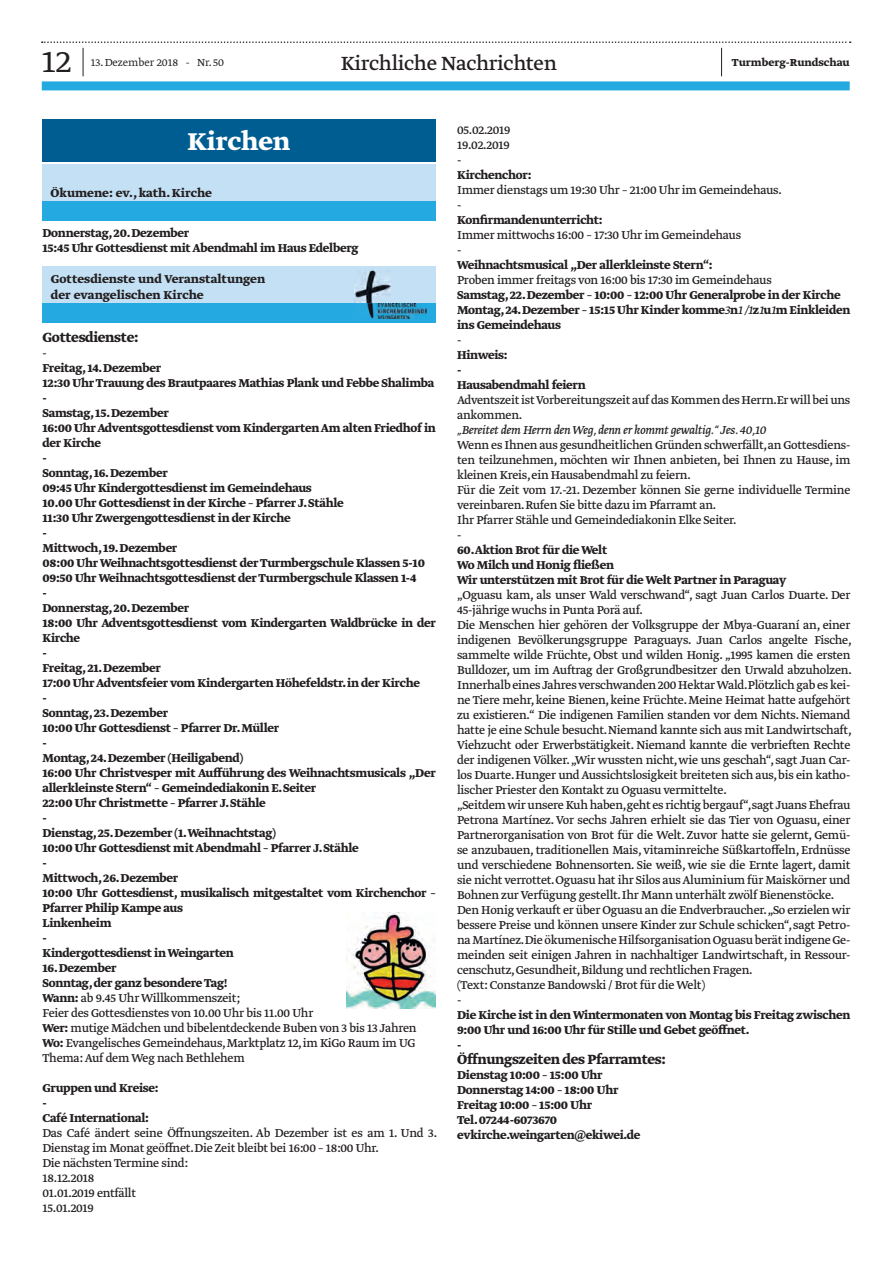
<style>
.page{position:relative;width:893px;height:1263px;background:#fff}
.page>*{position:absolute;margin:0;border:0;box-sizing:border-box;transform-origin:0 0}
.t1{font:300 36px "Greta Text Std";color:#231f20}
.t2{font:700 28.65px "Greta Text Std";color:#fff}
.t3{font:22.5px "Greta Text Std";letter-spacing:-.015em;color:#231f20}
.t4{font:700 15.75px "Greta Text Std";letter-spacing:-.02em;color:#231f20}
.t5{font:13.5px/15px "Greta Text Std";letter-spacing:-.02em;color:#231f20}
.t6{font:700 13.5px/15px "Greta Text Std";letter-spacing:-.02em;color:#231f20}
.t7{font:700 13.5px/16.2px "Greta Text Std";color:#231f20}
.t8{font:italic 13.5px "Greta Text Std";letter-spacing:-.02em;color:#231f20}
.t9{font:300 12px "Greta Text Std";color:#231f20}
.t10{font:700 12px "Greta Text Std";color:#231f20}
.s1{font-weight:700}
.s2{font-weight:400;font-style:italic}
</style>
<div class="page">
<div style="left:42px;top:81px;width:808px;height:9px;background:#24aae1"></div>
<svg style="left:42px;top:41px;width:809px;height:35px"></svg>
<div style="left:42px;top:119px;width:394px;height:43px;background:#005d91"></div>
<div style="left:42px;top:164px;width:394px;height:57px;background:#c3e0f4"></div>
<div style="left:42px;top:201px;width:394px;height:20px;background:#24aae1"></div>
<div style="left:43px;top:266px;width:393px;height:57px;background:#c3e0f4"></div>
<div style="left:43px;top:303px;width:393px;height:20px;background:#24aae1"></div>
<img style="left:354px;top:271px;width:37px;height:32px">
<img style="left:367px;top:303px;width:7px;height:15px">
<img style="left:376px;top:302px;width:50px;height:16px">
<img style="left:347px;top:912px;width:89px;height:96px">
<h1 class="t1" style="left:42px;top:41px;width:31px">12</h1>
<p class="t9" style="left:91px;top:56px;width:135px">13. Dezember 2018 - Nr. 50</p>
<p class="t10" style="left:732px;top:56px;width:119px">Turmberg-Rundschau</p>
<h3 class="t3" style="left:341px;top:50px;width:217px">Kirchliche Nachrichten</h3>
<h2 class="t2" style="left:188px;top:125px;width:104px">Kirchen</h2>
<p class="t7" style="left:51px;top:185px;width:163px">Ökumene: ev., kath. Kirche</p>
<p class="t6" style="left:43px;top:226px;width:318px">Donnerstag, 20. Dezember<br>15:45 Uhr Gottesdienst mit Abendmahl im Haus Edelberg</p>
<p class="t7" style="left:51px;top:271px;width:216px">Gottesdienste und Veranstaltungen der evangelischen Kirche</p>
<p class="t4" style="left:43px;top:328px;width:98px">Gottesdienste:</p>
<p class="t5" style="left:43px;top:346px;width:6px">-</p>
<p class="t6" style="left:43px;top:361px;width:395px">Freitag, 14. Dezember<br>12:30 Uhr Trauung des Brautpaares Mathias Plank und Febbe Shalimba -<br>Samstag, 15. Dezember<br>16:00 Uhr Adventsgottesdienst vom Kindergarten Am alten Friedhof in der Kirche<br>-<br>Sonntag, 16. Dezember<br>09:45 Uhr Kindergottesdienst im Gemeindehaus<br>10.00 Uhr Gottesdienst in der Kirche – Pfarrer J. Stähle<br>11:30 Uhr Zwergengottesdienst in der Kirche<br>-<br>Mittwoch, 19. Dezember<br>08:00 Uhr Weihnachtsgottesdienst der Turmbergschule Klassen 5-10<br>09:50 Uhr Weihnachtsgottesdienst der Turmbergschule Klassen 1-4<br>-<br>Donnerstag, 20. Dezember<br>18:00 Uhr Adventsgottesdienst vom Kindergarten Waldbrücke in der<br>Kirche<br>-<br>Freitag, 21. Dezember<br>17:00 Uhr Adventsfeier vom Kindergarten Höhefeldstr. in der Kirche<br>-<br>Sonntag, 23. Dezember<br>10:00 Uhr Gottesdienst – Pfarrer Dr. Müller<br>-<br>Montag, 24. Dezember (Heiligabend)<br>16:00 Uhr Christvesper mit Aufführung des Weihnachtsmusicals „Der allerkleinste Stern“ – Gemeindediakonin E. Seiter<br>22:00 Uhr Christmette – Pfarrer J. Stähle<br>-<br>Dienstag, 25. Dezember (1.Weihnachtstag)<br>10:00 Uhr Gottesdienst mit Abendmahl – Pfarrer J. Stähle<br>-<br>Mittwoch, 26. Dezember<br>10:00 Uhr Gottesdienst, musikalisch mitgestaltet vom Kirchenchor –<br>Pfarrer Philip Kampe aus<br>Linkenheim<br>-<br>Kindergottesdienst in Weingarten</p>
<p class="t5" style="left:43px;top:961px;width:376px"><span class="s1">16. Dezember<br>Sonntag, der ganz besondere Tag!<br>Wann:</span> ab 9.45 Uhr Willkommenszeit;<br>Feier des Gottesdienstes von 10.00 Uhr bis 11.00 Uhr<br><span class="s1">Wer:</span> mutige Mädchen und bibelentdeckende Buben von 3 bis 13 Jahren <span class="s1">Wo:</span> Evangelisches Gemeindehaus, Marktplatz 12, im KiGo Raum im UG Thema: Auf dem Weg nach Bethlehem</p>
<p class="t6" style="left:43px;top:1081px;width:118px">Gruppen und Kreise: -<br>Café International:</p>
<p class="t5" style="left:43px;top:1126px;width:396px">Das Café ändert seine Öffnungszeiten. Ab Dezember ist es am 1. Und 3.<br>Dienstag im Monat geöffnet. Die Zeit bleibt bei 16:00 – 18:00 Uhr.<br>Die nächsten Termine sind:<br>18.12.2018<br>01.01.2019 entfällt<br>15.01.2019</p>
<p class="t5" style="left:457px;top:123px;width:55px;text-align:justify">05.02.2019<br>19.02.2019 -</p>
<p class="t6" style="left:457px;top:168px;width:76px">Kirchenchor:</p>
<p class="t5" style="left:457px;top:183px;width:326px">Immer dienstags um 19:30 Uhr – 21:00 Uhr im Gemeindehaus. -</p>
<p class="t6" style="left:457px;top:213px;width:147px">Konfirmandenunterricht:</p>
<p class="t5" style="left:457px;top:228px;width:286px">Immer mittwochs 16:00 – 17:30 Uhr im Gemeindehaus -</p>
<p class="t6" style="left:457px;top:258px;width:257px">Weihnachtsmusical „Der allerkleinste Stern“:</p>
<p class="t5" style="left:457px;top:273px;width:316px">Proben immer freitags von 16:00 bis 17:30 im Gemeindehaus</p>
<p class="t6" style="left:457px;top:288px;width:395px">Samstag, 22. Dezember – 10:00 – 12:00 Uhr Generalprobe in der Kirche<br>Montag,24.Dezember – 15:15 Uhr Kinder komme<span class="s2">3</span>n<span class="s2">1 /1</span>z<span class="s2">1</span>u<span class="s2">1</span>m Einkleiden ins Gemeindehaus</p>
<p class="t5" style="left:457px;top:333px;width:6px">-</p>
<p class="t6" style="left:457px;top:348px;width:130px">Hinweis:<br>-<br>Hausabendmahl feiern</p>
<p class="t5" style="left:457px;top:393px;width:395px">Adventszeit ist Vorbereitungszeit auf das Kommen des Herrn.Er will bei uns ankommen.</p>
<p class="t8" style="left:457px;top:422px;width:310px">„Bereitet dem Herrn den Weg, denn er kommt gewaltig.“ Jes. 40,10</p>
<p class="t5" style="left:457px;top:438px;width:395px">Wenn es Ihnen aus gesundheitlichen Gründen schwerfällt,an Gottesdiens&shy;ten teilzunehmen, möchten wir Ihnen anbieten, bei Ihnen zu Hause, im kleinen Kreis, ein Hausabendmahl zu feiern.<br>Für die Zeit vom 17.-21. Dezember können Sie gerne individuelle Termine vereinbaren. Rufen Sie bitte dazu im Pfarramt an.<br>Ihr Pfarrer Stähle und Gemeindediakonin Elke Seiter.<br>-</p>
<p class="t6" style="left:457px;top:543px;width:331px">60.Aktion Brot für die Welt<br>Wo Milch und Honig fließen<br>Wir unterstützen mit Brot für die Welt Partner in Paraguay</p>
<p class="t5" style="left:457px;top:588px;width:396px">„Oguasu kam, als unser Wald verschwand“, sagt Juan Carlos Duarte. Der 45-jährige wuchs in Punta Porä auf.<br>Die Menschen hier gehören der Volksgruppe der Mbya-Guaraní an, einer indigenen Bevölkerungsgruppe Paraguays. Juan Carlos angelte Fische, sammelte wilde Früchte, Obst und wilden Honig. „1995 kamen die ersten Bulldozer, um im Auftrag der Großgrundbesitzer den Urwald abzuholzen.<br>Innerhalb eines Jahres verschwanden 200 Hektar Wald.Plötzlich gab es kei&shy;ne Tiere mehr, keine Bienen, keine Früchte. Meine Heimat hatte aufgehört zu existieren.“ Die indigenen Familien standen vor dem Nichts. Niemand hatte je eine Schule besucht. Niemand kannte sich aus mit Landwirtschaft, Viehzucht oder Erwerbstätigkeit. Niemand kannte die verbrieften Rechte der indigenen Völker. „Wir wussten nicht, wie uns geschah“, sagt Juan Car&shy;los Duarte. Hunger und Aussichtslosigkeit breiteten sich aus, bis ein katho&shy;lischer Priester den Kontakt zu Oguasu vermittelte.<br>„Seitdem wir unsere Kuh haben,geht es richtig bergauf“,sagt Juans Ehefrau Petrona Martínez. Vor sechs Jahren erhielt sie das Tier von Oguasu, einer Partnerorganisation von Brot für die Welt. Zuvor hatte sie gelernt, Gemü&shy;se anzubauen, traditionellen Mais, vitaminreiche Süßkartoffeln, Erdnüsse und verschiedene Bohnensorten. Sie weiß, wie sie die Ernte lagert, damit sie nicht verrottet.Oguasu hat ihr Silos aus Aluminium für Maiskörner und Bohnen zur Verfügung gestellt. Ihr Mann unterhält zwölf Bienenstöcke.<br>Den Honig verkauft er über Oguasu an die Endverbraucher. „So erzielen wir bessere Preise und können unsere Kinder zur Schule schicken“, sagt Petro&shy;na Martínez.Die ökumenische Hilfsorganisation Oguasu berät indigene Ge&shy;meinden seit einigen Jahren in nachhaltiger Landwirtschaft, in Ressour&shy;censchutz, Gesundheit, Bildung und rechtlichen Fragen.<br>(Text: Constanze Bandowski / Brot für die Welt)<br>-</p>
<p class="t6" style="left:457px;top:1008px;width:395px">Die Kirche ist in den Wintermonaten von Montag bis Freitag zwischen<br>9:00 Uhr und 16:00 Uhr für Stille und Gebet geöffnet.<br>-</p>
<p class="t4" style="left:457px;top:1050px;width:210px">Öffnungszeiten des Pfarramtes:</p>
<p class="t6" style="left:457px;top:1068px;width:185px">Dienstag 10:00 – 15:00 Uhr<br>Donnerstag 14:00 – 18:00 Uhr<br>Freitag 10:00 – 15:00 Uhr<br>Tel. 07244-6073670 evkirche.weingarten@ekiwei.de</p>
</div>
